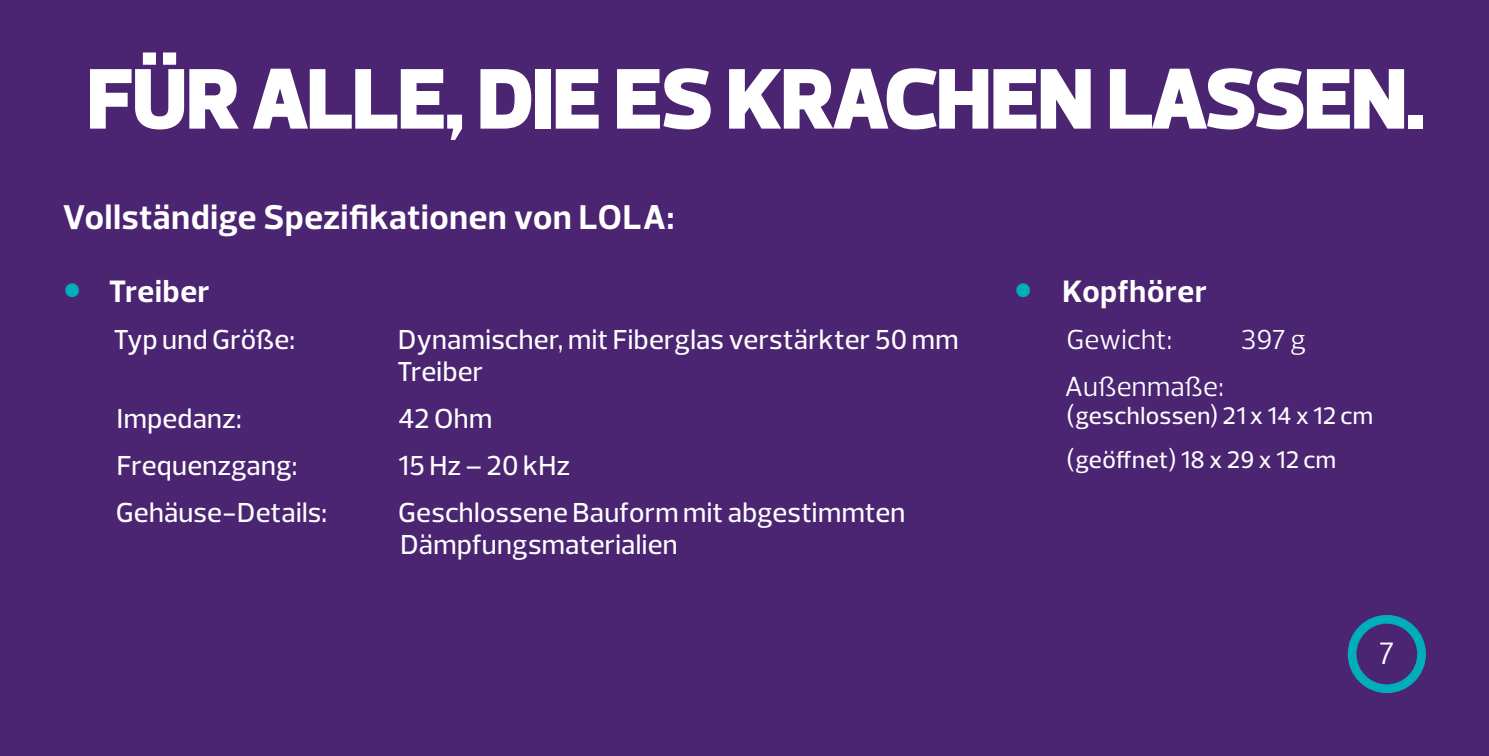
<style>
.page{position:relative;width:1489px;height:756px;background:#fff}
.page>*{position:absolute;margin:0;border:0;box-sizing:border-box;transform-origin:0 0}
.t1{font:900 87.5px "Prelo";letter-spacing:-.02em;color:#fff}
.t2{font:700 35px "Prelo";letter-spacing:.02em;color:#fff}
.t3{font:700 31.5px "Prelo";letter-spacing:.025em;color:#fff}
.t4{font:31.5px "Prelo";color:#fff}
.t5{font:500 28px/31.5px "Prelo";letter-spacing:.01em;color:#fff}
.t6{font:28px "Prelo";letter-spacing:.01em;color:#fff}
.t7{font:500 24.5px/43.8px "Prelo";letter-spacing:.02em;color:#fff}
.s1{font-family:"Arial";font-weight:900;font-size:42px;color:#00adbb}
</style>
<div class="page">
<div style="left:0;top:0;width:1488px;height:756px;background:#4b2472"></div>
<div style="left:1347px;top:615px;width:78px;height:78px;border:9px solid #00adbb;border-radius:50%"></div>
<h1 class="t1" style="left:86px;top:45px;width:1340px">FÜR ALLE, DIE ES KRACHEN LASSEN.</h1>
<p class="t2" style="left:63px;top:196px;width:612px">Vollständige Spezifikationen von LOLA:</p>
<p class="t3" style="left:62px;top:272px;width:149px"><span class="s1">•</span> Treiber</p>
<p class="t5" style="left:113px;top:324px;width:183px">Typ und Größe:</p>
<p class="t5" style="left:397px;top:324px;width:563px">Dynamischer, mit Fiberglas verstärkter 50 mm<br>Treiber</p>
<p class="t5" style="left:117px;top:403px;width:126px">Impedanz:</p>
<p class="t5" style="left:398px;top:403px;width:96px">42 Ohm</p>
<p class="t5" style="left:117px;top:450px;width:182px">Frequenzgang:</p>
<p class="t5" style="left:398px;top:450px;width:173px">15 Hz – 20 kHz</p>
<p class="t5" style="left:116px;top:497px;width:213px">Gehäuse-Details:</p>
<p class="t5" style="left:398px;top:497px;width:508px">Geschlossene Bauform mit abgestimmten<br>Dämpfungsmaterialien</p>
<p class="t3" style="left:1012px;top:272px;width:195px"><span class="s1">•</span> Kopfhörer</p>
<p class="t6" style="left:1066px;top:322px;width:107px">Gewicht:</p>
<p class="t6" style="left:1240px;top:322px;width:67px">397 g</p>
<p class="t6" style="left:1064px;top:369px;width:160px">Außenmaße:</p>
<p class="t7" style="left:1066px;top:394px;width:308px">(geschlossen) 21 x 14 x 12 cm (geöffnet) 18 x 29 x 12 cm</p>
<p class="t4" style="left:1378px;top:633px;width:17px">7</p>
</div>
